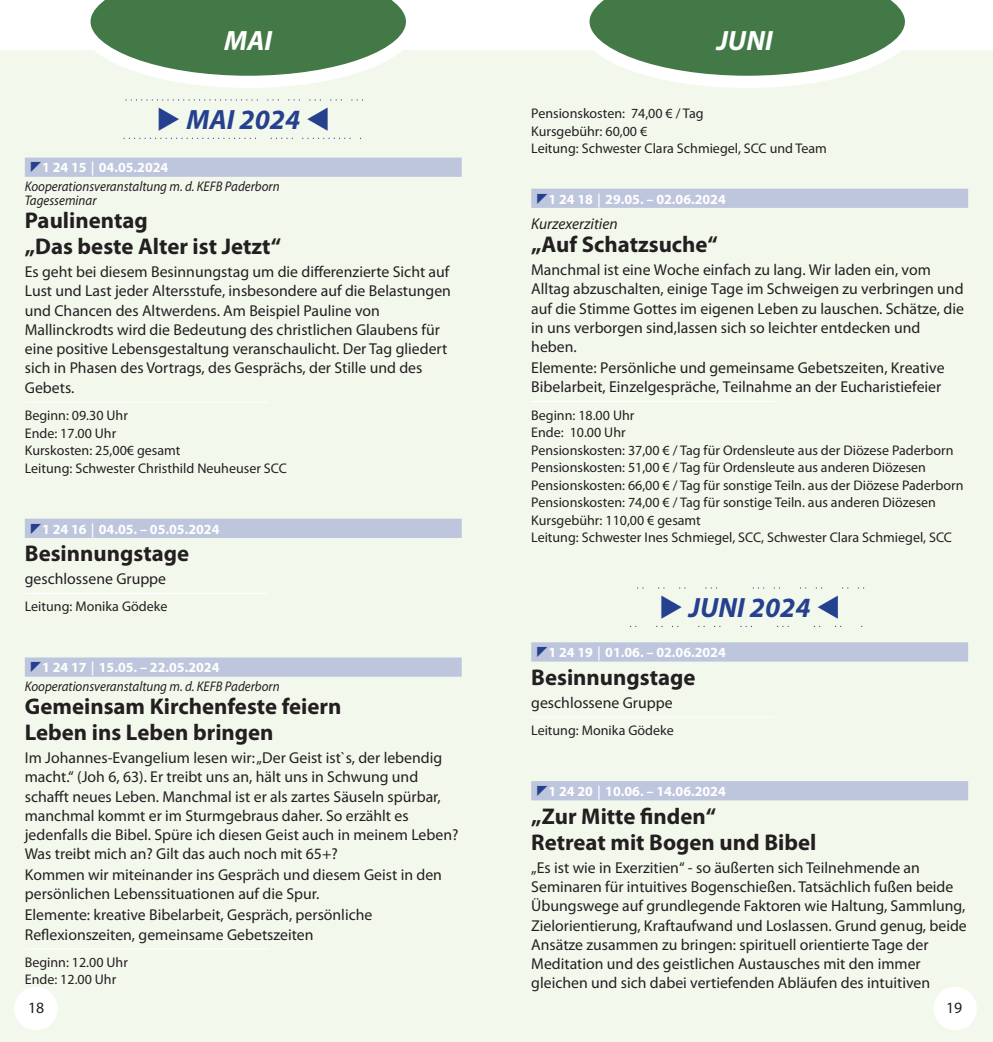
<style>
.page{position:relative;width:993px;height:1042px;background:#fff}
.page>*{position:absolute;margin:0;border:0;box-sizing:border-box;transform-origin:0 0}
.t1{font:italic 700 28px "Myriad Pro";color:#25408e}
.t2{font:italic 700 28px "Myriad Pro";color:#fff}
.t3{font:700 22.75px/26.2px "Myriad Pro";color:#231f20}
.t4{font:15.75px/19.2px "Myriad Pro";color:#231f20}
.t5{font:italic 15.75px "Myriad Pro";color:#231f20}
.t6{font:14px/17.5px "Myriad Pro";color:#231f20}
.t7{font:700 14px "Myriad Pro";color:#fff}
.t8{font:italic 14px/14px "Myriad Pro";color:#231f20;scale:.93 1}
</style>
<div class="page">
<div style="left:0;top:51px;width:496px;height:991px;background:#f3f8ed"></div>
<div style="left:496px;top:51px;width:496px;height:991px;background:#f3f8ed"></div>
<div style="left:933px;top:987px;width:43px;height:43px;background:#fff;border-radius:50%"></div>
<div style="left:14px;top:987px;width:44px;height:43px;background:#fff;border-radius:50%"></div>
<svg style="left:78px;top:0;width:340px;height:88px"></svg>
<svg style="left:577px;top:0;width:339px;height:88px"></svg>
<svg style="left:124px;top:138px;width:238px;height:1px"></svg>
<svg style="left:125px;top:99px;width:237px;height:2px"></svg>
<div style="left:25px;top:158px;width:436px;height:19px;background:#bec6dd"></div>
<hr style="left:25px;top:402px;width:243px;height:1px;background:#fff">
<div style="left:25px;top:519px;width:436px;height:19px;background:#bec6dd"></div>
<hr style="left:25px;top:593px;width:243px;height:1px;background:#fff">
<div style="left:25px;top:657px;width:436px;height:20px;background:#bec6dd"></div>
<hr style="left:25px;top:948px;width:243px;height:1px;background:#fff">
<div style="left:531px;top:189px;width:436px;height:19px;background:#bec6dd"></div>
<hr style="left:531px;top:401px;width:243px;height:1px;background:#fff">
<svg style="left:630px;top:626px;width:233px;height:1px"></svg>
<svg style="left:637px;top:587px;width:228px;height:2px"></svg>
<div style="left:531px;top:642px;width:436px;height:19px;background:#bec6dd"></div>
<hr style="left:531px;top:716px;width:243px;height:1px;background:#fff">
<div style="left:531px;top:781px;width:436px;height:19px;background:#bec6dd"></div>
<h1 class="t2" style="left:224px;top:29px;width:49px">MAI</h1>
<h1 class="t2" style="left:716px;top:29px;width:57px">JUNI</h1>
<h1 class="t1" style="left:186px;top:108px;width:145px">MAI 2024 ⊳</h1>
<p class="t7" style="left:42px;top:162px;width:128px">1 24 15 | 04.05.2024</p>
<p class="t8" style="left:25px;top:181px;width:275px">Kooperationsveranstaltung m. d. KEFB Paderborn<br>Tagesseminar</p>
<h2 class="t3" style="left:25px;top:209px;width:257px">Paulinentag<br>„Das beste Alter ist Jetzt“</h2>
<p class="t4" style="left:25px;top:264px;width:427px">Es geht bei diesem Besinnungstag um die differenzierte Sicht auf Lust und Last jeder Altersstufe, insbesondere auf die Belastungen und Chancen des Altwerdens. Am Beispiel Pauline von Mallinckrodts wird die Bedeutung des christlichen Glaubens für eine positive Lebensgestaltung veranschaulicht. Der Tag gliedert sich in Phasen des Vortrags, des Gesprächs, der Stille und des Gebets.</p>
<p class="t6" style="left:25px;top:408px;width:263px">Beginn: 09.30 Uhr<br>Ende: 17.00 Uhr<br>Kurskosten: 25,00€ gesamt<br>Leitung: Schwester Christhild Neuheuser SCC</p>
<p class="t7" style="left:42px;top:523px;width:179px">1 24 16 | 04.05. – 05.05.2024</p>
<h2 class="t3" style="left:25px;top:542px;width:166px">Besinnungstage</h2>
<p class="t4" style="left:25px;top:570px;width:143px">geschlossene Gruppe</p>
<p class="t6" style="left:25px;top:599px;width:144px">Leitung: Monika Gödeke</p>
<p class="t7" style="left:42px;top:662px;width:179px">1 24 17 | 15.05. – 22.05.2024</p>
<p class="t8" style="left:25px;top:681px;width:275px">Kooperationsveranstaltung m. d. KEFB Paderborn</p>
<h2 class="t3" style="left:25px;top:695px;width:318px">Gemeinsam Kirchenfeste feiern<br>Leben ins Leben bringen</h2>
<p class="t4" style="left:25px;top:749px;width:435px">Im Johannes-Evangelium lesen wir: „Der Geist ist`s, der lebendig macht.“ (Joh 6, 63). Er treibt uns an, hält uns in Schwung und schafft neues Leben. Manchmal ist er als zartes Säuseln spürbar, manchmal kommt er im Sturmgebraus daher. So erzählt es jedenfalls die Bibel. Spüre ich diesen Geist auch in meinem Leben?<br>Was treibt mich an? Gilt das auch noch mit 65+?</p>
<p class="t4" style="left:25px;top:866px;width:418px">Kommen wir miteinander ins Gespräch und diesem Geist in den persönlichen Lebenssituationen auf die Spur.</p>
<p class="t4" style="left:25px;top:906px;width:349px">Elemente: kreative Bibelarbeit, Gespräch, persönliche<br>Reflexionszeiten, gemeinsame Gebetszeiten</p>
<p class="t6" style="left:25px;top:954px;width:105px">Beginn: 12.00 Uhr<br>Ende: 12.00 Uhr</p>
<p class="t6" style="left:531px;top:106px;width:297px">Pensionskosten: 74,00 € / Tag<br>Kursgebühr: 60,00 €<br>Leitung: Schwester Clara Schmiegel, SCC und Team</p>
<p class="t7" style="left:548px;top:193px;width:179px">1 24 18 | 29.05. – 02.06.2024</p>
<p class="t5" style="left:531px;top:218px;width:88px">Kurzexerzitien</p>
<h2 class="t3" style="left:531px;top:233px;width:188px">„Auf Schatzsuche“</h2>
<p class="t4" style="left:531px;top:261px;width:434px">Manchmal ist eine Woche einfach zu lang. Wir laden ein, vom Alltag abzuschalten, einige Tage im Schweigen zu verbringen und auf die Stimme Gottes im eigenen Leben zu lauschen. Schätze, die in uns verborgen sind,lassen sich so leichter entdecken und heben.</p>
<p class="t4" style="left:531px;top:359px;width:414px">Elemente: Persönliche und gemeinsame Gebetszeiten, Kreative<br>Bibelarbeit, Einzelgespräche, Teilnahme an der Eucharistiefeier</p>
<p class="t6" style="left:531px;top:407px;width:433px">Beginn: 18.00 Uhr<br>Ende: 10.00 Uhr<br>Pensionskosten: 37,00 € / Tag für Ordensleute aus der Diözese Paderborn Pensionskosten: 51,00 € / Tag für Ordensleute aus anderen Diözesen Pensionskosten: 66,00 € / Tag für sonstige Teiln. aus der Diözese Paderborn Pensionskosten: 74,00 € / Tag für sonstige Teiln. aus anderen Diözesen Kursgebühr: 110,00 € gesamt<br>Leitung: Schwester Ines Schmiegel, SCC, Schwester Clara Schmiegel, SCC</p>
<h1 class="t1" style="left:688px;top:596px;width:153px">JUNI 2024 ⊳</h1>
<p class="t7" style="left:548px;top:647px;width:179px">1 24 19 | 01.06. – 02.06.2024</p>
<h2 class="t3" style="left:531px;top:666px;width:166px">Besinnungstage</h2>
<p class="t4" style="left:531px;top:694px;width:143px">geschlossene Gruppe</p>
<p class="t6" style="left:531px;top:723px;width:144px">Leitung: Monika Gödeke</p>
<p class="t7" style="left:548px;top:785px;width:179px">1 24 20 | 10.06. – 14.06.2024</p>
<h2 class="t3" style="left:531px;top:805px;width:286px">„Zur Mitte finden“<br>Retreat mit Bogen und Bibel</h2>
<p class="t4" style="left:531px;top:859px;width:437px">„Es ist wie in Exerzitien“ - so äußerten sich Teilnehmende an Seminaren für intuitives Bogenschießen. Tatsächlich fußen beide Übungswege auf grundlegende Faktoren wie Haltung, Sammlung, Zielorientierung, Kraftaufwand und Loslassen. Grund genug, beide Ansätze zusammen zu bringen: spirituell orientierte Tage der Meditation und des geistlichen Austausches mit den immer gleichen und sich dabei vertiefenden Abläufen des intuitiven</p>
<p class="t4" style="left:28px;top:1000px;width:18px">18</p>
<p class="t4" style="left:945px;top:1000px;width:18px">19</p>
</div>
